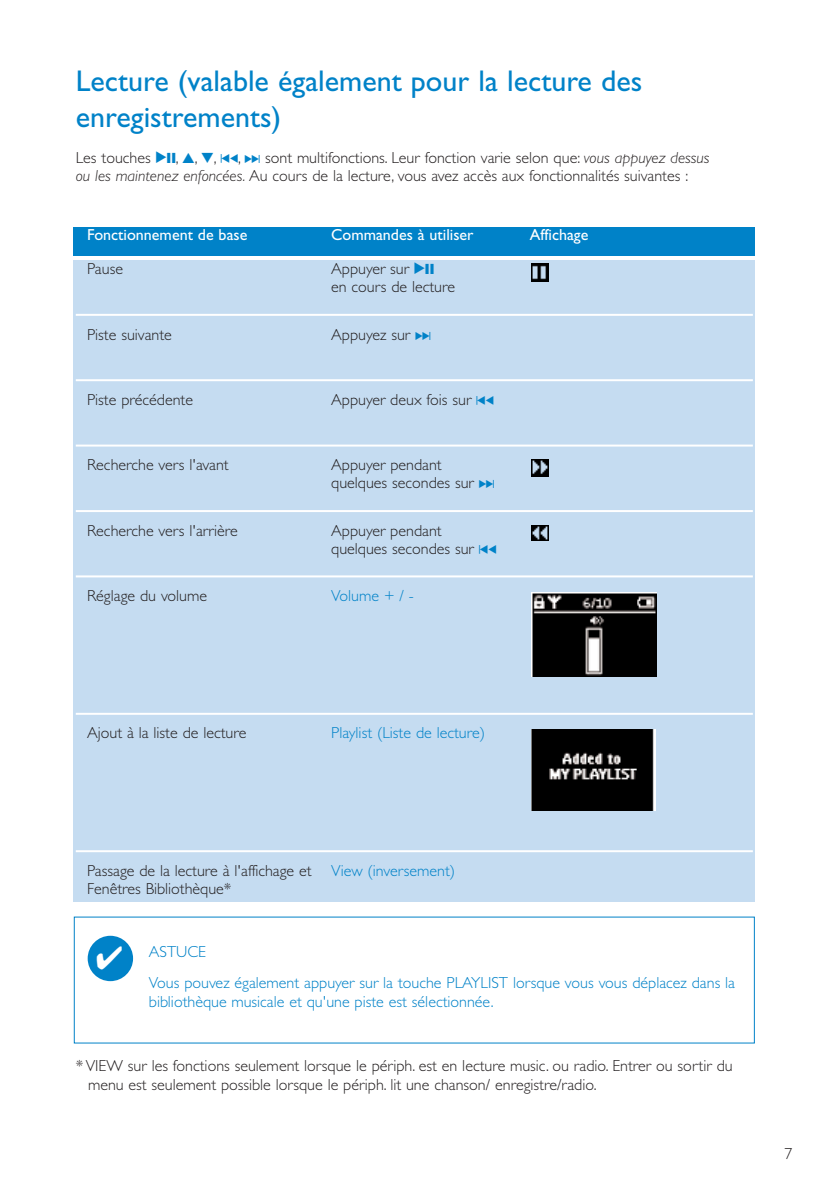
<style>
.page{position:relative;width:840px;height:1191px;background:#fff}
.page>*{position:absolute;margin:0;border:0;box-sizing:border-box;transform-origin:0 0}
.t1{font:30px/36px "Gill Alt One";color:#0082c8}
.t2{font:300 16px/18px "Gill Alt One";color:#231f20}
.t3{font:300 16px/31.2px "Gill Alt One";color:#0082c8}
.t4{font:16px "Gill Alt One";color:#fff}
.s1{font-family:"Audio Four 4";font-weight:400;color:#0082c8}
.s2{font-style:italic}
.s3{color:#0082c8}
</style>
<div class="page">
<div style="left:74px;top:227px;width:680px;height:28px;background:#0082c8"></div>
<div style="left:74px;top:260px;width:680px;height:641px;background:#c5dcf1"></div>
<hr style="left:76px;top:314px;width:676px;height:2px;background:#fff">
<hr style="left:76px;top:379px;width:676px;height:2px;background:#fff">
<hr style="left:76px;top:444px;width:676px;height:2px;background:#fff">
<hr style="left:76px;top:510px;width:676px;height:2px;background:#fff">
<hr style="left:76px;top:575px;width:676px;height:2px;background:#fff">
<hr style="left:76px;top:713px;width:676px;height:2px;background:#fff">
<hr style="left:76px;top:850px;width:676px;height:2px;background:#fff">
<img style="left:531px;top:729px;width:124px;height:81px">
<img style="left:531px;top:592px;width:125px;height:84px">
<img style="left:531px;top:525px;width:17px;height:15px">
<img style="left:531px;top:460px;width:17px;height:16px">
<img style="left:531px;top:264px;width:17px;height:18px">
<div style="left:88px;top:935px;width:45px;height:46px;background:#0082c8;border-radius:50%"></div>
<h1 class="t1" style="left:76px;top:65px;width:568px">Lecture (valable également pour la lecture des enregistrements)</h1>
<p class="t2" style="left:76px;top:150px;width:635px">Les touches <span class="s1">2;</span>, <span class="s1">3</span>, <span class="s1">4</span>, <span class="s1">J(</span>, <span class="s1">§</span> sont multifonctions. Leur fonction varie selon que: <span class="s2">vous appuyez dessus ou les maintenez enfoncées.</span> Au cours de la lecture, vous avez accès aux fonctionnalités suivantes :</p>
<p class="t4" style="left:87px;top:228px;width:162px">Fonctionnement de base</p>
<p class="t4" style="left:331px;top:228px;width:144px">Commandes à utiliser</p>
<p class="t4" style="left:529px;top:228px;width:60px">Affichage</p>
<p class="t2" style="left:87px;top:261px;width:37px">Pause</p>
<p class="t2" style="left:331px;top:261px;width:125px">Appuyer sur <span class="s1">2;<br></span>en cours de lecture</p>
<p class="t2" style="left:87px;top:327px;width:86px">Piste suivante</p>
<p class="t2" style="left:331px;top:327px;width:101px">Appuyez sur <span class="s1">§</span></p>
<p class="t2" style="left:87px;top:392px;width:107px">Piste précédente</p>
<p class="t2" style="left:331px;top:392px;width:164px">Appuyer deux fois sur <span class="s1">J(</span></p>
<p class="t2" style="left:87px;top:457px;width:143px">Recherche vers l'avant</p>
<p class="t2" style="left:331px;top:457px;width:165px">Appuyer pendant quelques secondes sur <span class="s1">§</span></p>
<p class="t2" style="left:87px;top:523px;width:152px">Recherche vers l'arrière</p>
<p class="t2" style="left:331px;top:523px;width:167px">Appuyer pendant quelques secondes sur <span class="s1">J(</span></p>
<p class="t2" style="left:87px;top:588px;width:121px">Réglage du volume</p>
<p class="t3" style="left:331px;top:581px;width:84px">Volume + / -</p>
<p class="t2" style="left:87px;top:725px;width:161px">Ajout à la liste de lecture</p>
<p class="t3" style="left:331px;top:719px;width:155px">Playlist (Liste de lecture)</p>
<p class="t2" style="left:87px;top:863px;width:369px">Passage de la lecture à l'affichage et <span class="s3">View (inversement)<br></span>Fenêtres Bibliothèque*</p>
<p class="t3" style="left:149px;top:937px;width:587px">ASTUCE<br>Vous pouvez également appuyer sur la touche PLAYLIST lorsque vous vous déplacez dans la</p>
<p class="t3" style="left:149px;top:987px;width:346px">bibliothèque musicale et qu'une piste est sélectionnée.</p>
<p class="t2" style="left:88px;top:1057px;width:645px;line-height:19.2px;text-indent:-12px">* VIEW sur les fonctions seulement lorsque le périph. est en lecture music. ou radio. Entrer ou sortir du menu est seulement possible lorsque le périph. lit une chanson/ enregistre/radio.</p>
<p class="t2" style="left:784px;top:1145px;width:9px">7</p>
</div>
